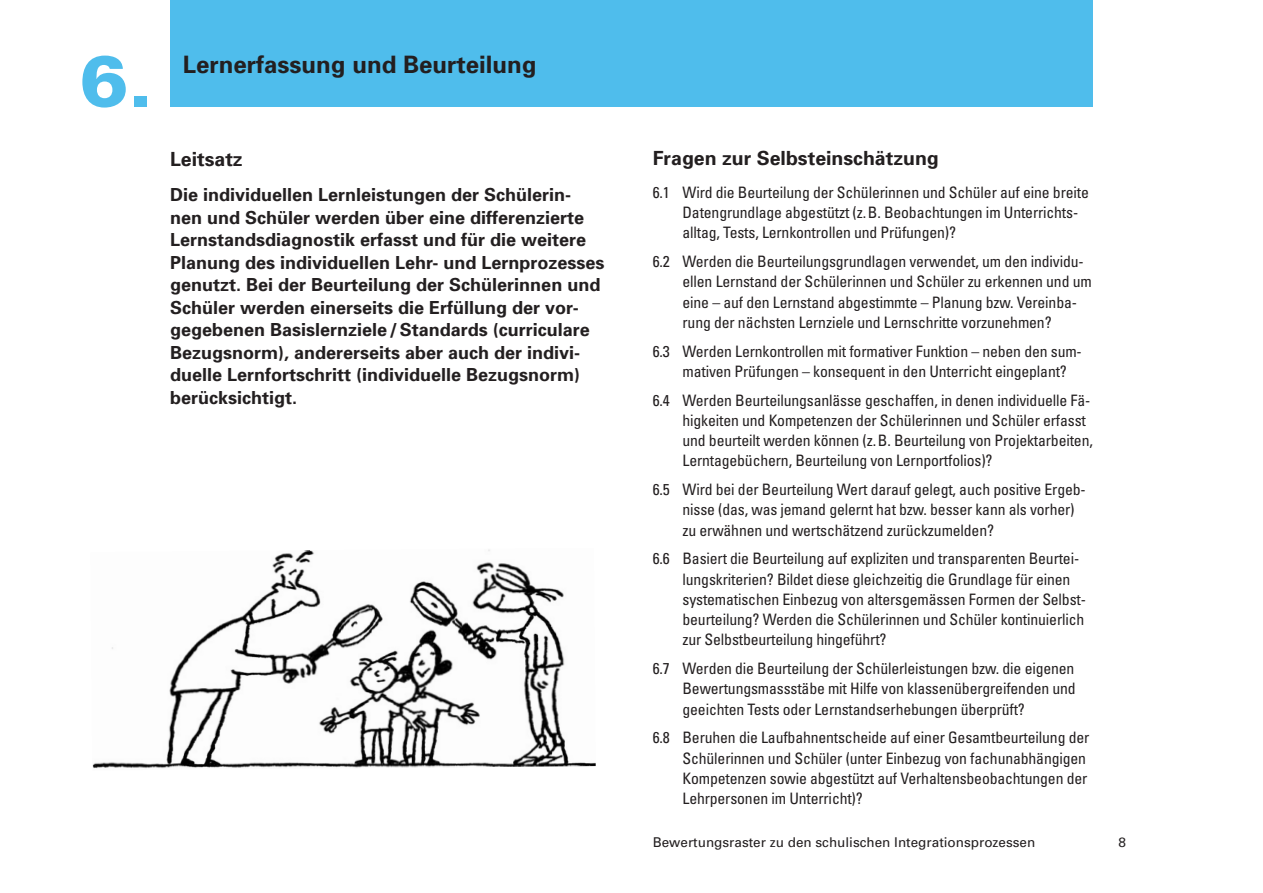
<style>
.page{position:relative;width:1263px;height:893px;background:#fff}
.page>*{position:absolute;margin:0;border:0;box-sizing:border-box;transform-origin:0 0}
.t1{font:900 72px "Univers";color:#4fbdec}
.t2{font:700 24px "Univers";color:#231f20}
.t3{font:700 19.5px "Univers";color:#231f20}
.t4{font:700 18px/22.5px "Univers";color:#231f20}
.t5{font:condensed 15.75px/20.2px "Univers";letter-spacing:-.01em;color:#231f20}
.t6{font:13.5px "Univers";color:#231f20}
</style>
<div class="page">
<div style="left:170px;top:0;width:923px;height:106px;background:#4fbdec"></div>
<img style="left:92px;top:549px;width:504px;height:220px">
<h1 class="t1" style="left:80px;top:54px;width:73px">6.</h1>
<h2 class="t2" style="left:183px;top:55px;width:355px">Lernerfassung und Beurteilung</h2>
<p class="t3" style="left:170px;top:152px;width:74px">Leitsatz</p>
<p class="t4" style="left:170px;top:185px;width:436px">Die individuellen Lernleistungen der Schülerin&shy;nen und Schüler werden über eine differenzierte Lernstandsdiagnostik erfasst und für die weitere Planung des individuellen Lehr- und Lernprozesses genutzt. Bei der Beurteilung der Schülerinnen und Schüler werden einerseits die Erfüllung der vor&shy;gegebenen Basislernziele / Standards (curriculare Bezugsnorm), andererseits aber auch der indivi&shy;duelle Lernfortschritt (individuelle Bezugsnorm) berücksichtigt.</p>
<p class="t3" style="left:653px;top:151px;width:288px">Fragen zur Selbsteinschätzung</p>
<p class="t5" style="left:682px;top:183px;width:408px;text-indent:-30px">6.1 Wird die Beurteilung der Schülerinnen und Schüler auf eine breite<br>Datengrundlage abgestützt (z. B. Beobachtungen im Unterrichts&shy;alltag, Tests, Lernkontrollen und Prüfungen)?</p>
<p class="t5" style="left:682px;top:253px;width:411px;text-indent:-30px">6.2 Werden die Beurteilungsgrundlagen verwendet, um den individu&shy;ellen Lernstand der Schülerinnen und Schüler zu erkennen und um eine – auf den Lernstand abgestimmte – Planung bzw. Vereinba&shy;rung der nächsten Lernziele und Lernschritte vorzunehmen?</p>
<p class="t5" style="left:682px;top:342px;width:401px;text-indent:-30px">6.3 Werden Lernkontrollen mit formativer Funktion – neben den sum&shy;mativen Prüfungen – konsequent in den Unterricht eingeplant?</p>
<p class="t5" style="left:682px;top:391px;width:412px;text-indent:-30px">6.4 Werden Beurteilungsanlässe geschaffen, in denen individuelle Fä&shy;higkeiten und Kompetenzen der Schülerinnen und Schüler erfasst und beurteilt werden können (z. B. Beurteilung von Projektarbeiten, Lerntagebüchern, Beurteilung von Lernportfolios)?</p>
<p class="t5" style="left:682px;top:481px;width:405px;text-indent:-30px">6.5 Wird bei der Beurteilung Wert darauf gelegt, auch positive Ergeb&shy;nisse (das, was jemand gelernt hat bzw. besser kann als vorher) zu erwähnen und wertschätzend zurückzumelden?</p>
<p class="t5" style="left:682px;top:550px;width:405px;text-indent:-30px">6.6 Basiert die Beurteilung auf expliziten und transparenten Beurtei&shy;lungskriterien? Bildet diese gleichzeitig die Grundlage für einen systematischen Einbezug von altersgemässen Formen der Selbst&shy;beurteilung? Werden die Schülerinnen und Schüler kontinuierlich zur Selbstbeurteilung hingeführt?</p>
<p class="t5" style="left:682px;top:660px;width:395px;text-align:justify;text-indent:-30px">6.7 Werden die Beurteilung der Schülerleistungen bzw. die eigenen Bewertungsmassstäbe mit Hilfe von klassenübergreifenden und geeichten Tests oder Lernstandserhebungen überprüft?</p>
<p class="t5" style="left:682px;top:729px;width:408px;text-indent:-30px">6.8 Beruhen die Laufbahnentscheide auf einer Gesamtbeurteilung der Schülerinnen und Schüler (unter Einbezug von fachunabhängigen Kompetenzen sowie abgestützt auf Verhaltensbeobachtungen der Lehrpersonen im Unterricht)?</p>
<p class="t6" style="left:653px;top:837px;width:384px">Bewertungsraster zu den schulischen Integrationsprozessen</p>
<p class="t6" style="left:1118px;top:837px;width:9px">8</p>
</div>
